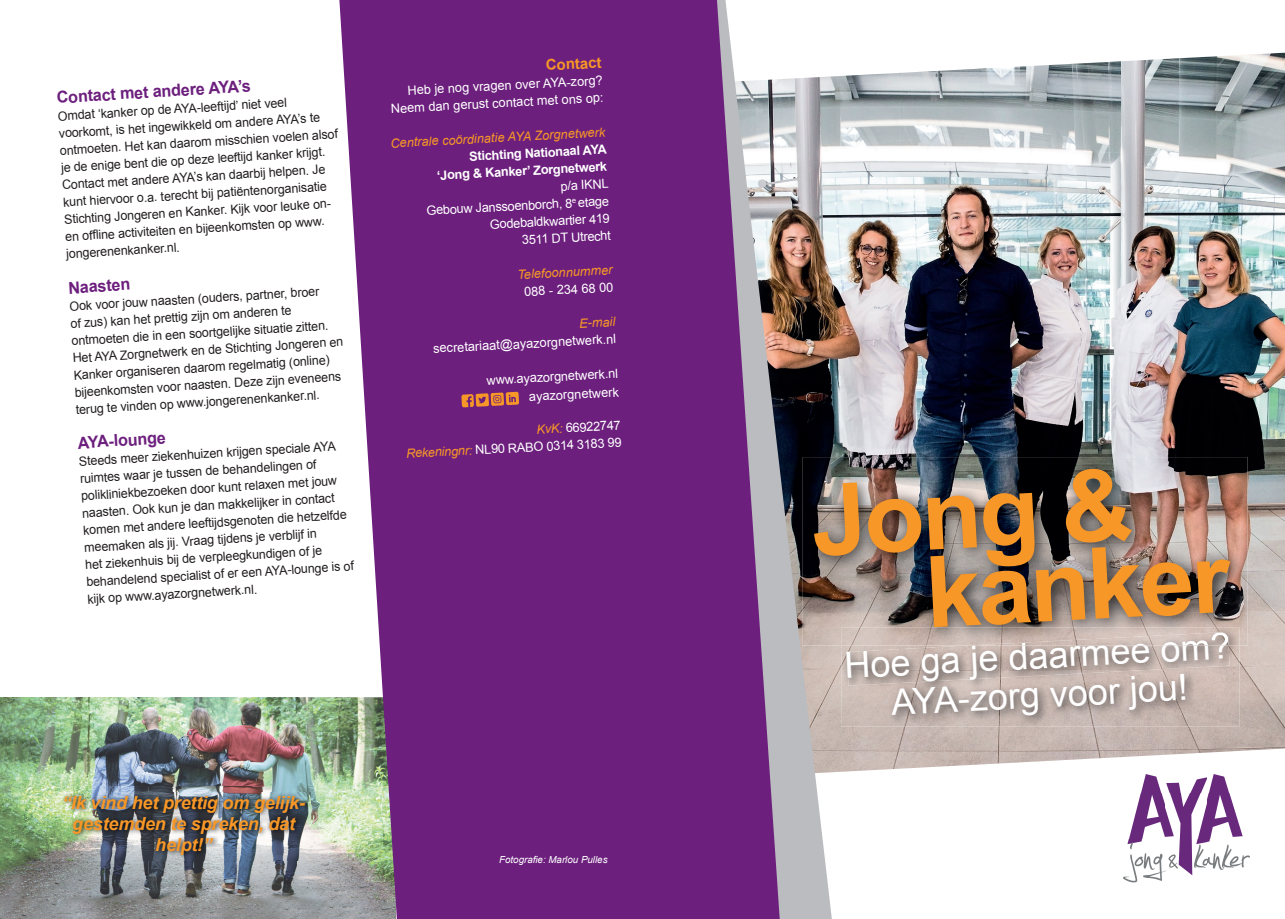
<style>
.page{position:relative;width:1285px;height:919px;background:#fff}
.page>*{position:absolute;margin:0;border:0;box-sizing:border-box;transform-origin:0 0}
.t1{font:700 99px/77.6px "Arial";color:#f79727}
.t2{font:36px/39px "Arial";color:#fff;text-align:center}
.t3{font:italic 700 18px/21px "Arial";letter-spacing:-.01em;color:#f79727;text-align:center}
.t4{font:700 16.5px "Arial";color:#6c1f7d}
.t5{font:700 15px "Arial";color:#f79727}
.t6{font:12.75px/17.2px "Arial";color:#231f20}
.t7{font:12.75px/17.2px "Arial";color:#fff;text-align:right}
.t8{font:italic 12.75px "Arial";color:#f79727}
.t9{font:700 12.75px/17.2px "Arial";color:#fff;text-align:right}
.t10{font:italic 9.75px "Arial";color:#fff}
.s1{font-style:italic;color:#f79727}
</style>
<div class="page">
<img style="left:0;top:697px;width:339px;height:221px">
<img style="left:831px;top:53px;width:453px;height:720px">
<img style="left:779px;top:76px;width:52px;height:842px">
<svg style="left:339px;top:0;width:440px;height:918px;background:#793888"></svg>
<img style="left:61px;top:792px;width:250px;height:68px">
<img style="left:841px;top:645px;width:397px;height:81px">
<img style="left:846px;top:645px;width:383px;height:40px">
<img style="left:1123px;top:774px;width:126px;height:109px">
<img style="left:802px;top:457px;width:445px;height:188px">
<img style="left:968px;top:632px;width:260px;height:13px">
<svg style="left:461px;top:392px;width:58px;height:15px"></svg>
<p class="t4" style="left:56px;top:86px;width:196px;rotate:-3deg">Contact met andere AYA’s</p>
<p class="t6" style="left:57px;top:106px;width:280px;rotate:-3deg">Omdat ‘kanker op de AYA-leeftijd’ niet veel voorkomt, is het ingewikkeld om andere AYA’s te ontmoeten. Het kan daarom misschien voelen alsof je de enige bent die op deze leeftijd kanker krijgt.<br>Contact met andere AYA’s kan daarbij helpen. Je kunt hiervoor o.a. terecht bij patiëntenorganisatie Stichting Jongeren en Kanker. Kijk voor leuke on&shy;en offline activiteiten en bijeenkomsten op www. jongerenenkanker.nl.</p>
<p class="t4" style="left:68px;top:276px;width:63px;rotate:-3deg">Naasten</p>
<p class="t6" style="left:69px;top:297px;width:273px;rotate:-3deg">Ook voor jouw naasten (ouders, partner, broer<br>of zus) kan het prettig zijn om anderen te ontmoeten die in een soortgelijke situatie zitten.<br>Het AYA Zorgnetwerk en de Stichting Jongeren en Kanker organiseren daarom regelmatig (online) bijeenkomsten voor naasten. Deze zijn eveneens terug te vinden op www.jongerenenkanker.nl.</p>
<p class="t4" style="left:77px;top:431px;width:90px;rotate:-3deg">AYA-lounge</p>
<p class="t6" style="left:79px;top:452px;width:270px;rotate:-3deg">Steeds meer ziekenhuizen krijgen speciale AYA ruimtes waar je tussen de behandelingen of polikliniekbezoeken door kunt relaxen met jouw naasten. Ook kun je dan makkelijker in contact komen met andere leeftijdsgenoten die hetzelfde meemaken als jij. Vraag tijdens je verblijf in<br>het ziekenhuis bij de verpleegkundigen of je behandelend specialist of er een AYA-lounge is of kijk op www.ayazorgnetwerk.nl.</p>
<p class="t5" style="left:545px;top:55px;width:57px;rotate:-3deg">Contact</p>
<p class="t7" style="left:389px;top:83px;width:214px;rotate:-3deg">Heb je nog vragen over AYA-zorg?<br>Neem dan gerust contact met ons op:</p>
<p class="t8" style="left:390px;top:135px;width:216px;rotate:-3deg">Centrale coördinatie AYA Zorgnetwerk</p>
<p class="t9" style="left:435px;top:150px;width:172px;rotate:-3deg">Stichting Nationaal AYA ‘Jong &amp; Kanker’ Zorgnetwerk</p>
<p class="t7" style="left:425px;top:185px;width:185px;rotate:-3deg">p/a IKNL<br>Gebouw Janssoenborch, 8<sup>e</sup> etage<br>Godebaldkwartier 419<br>3511 DT Utrecht</p>
<p class="t8" style="left:517px;top:266px;width:97px;rotate:-3deg">Telefoonnummer</p>
<p class="t7" style="left:523px;top:283px;width:91px;rotate:-3deg">088 - 234 68 00</p>
<p class="t8" style="left:578px;top:315px;width:38px;rotate:-3deg">E-mail</p>
<p class="t7" style="left:433px;top:340px;width:185px;rotate:-3deg">secretariaat@ayazorgnetwerk.nl</p>
<p class="t7" style="left:486px;top:371px;width:133px;line-height:18.8px;rotate:-3deg">www.ayazorgnetwerk.nl ayazorgnetwerk</p>
<p class="t7" style="left:405px;top:427px;width:217px;rotate:-3deg"><span class="s1">KvK:</span> 66922747<br><span class="s1">Rekeningnr:</span> NL90 RABO 0314 3183 99</p>
<h3 class="t3" style="left:62px;top:792px;width:244px">“Ik vind het prettig om gelijk&shy;gestemden te spreken, dat helpt!”</h3>
<p class="t10" style="left:499px;top:853px;width:110px">Fotografie: Marlou Pulles</p>
<h1 class="t1" style="left:919px;top:480px;width:306px;text-indent:-110px;rotate:-3deg">Jong &amp; kanker</h1>
<h2 class="t2" style="left:843px;top:646px;width:388px;rotate:-3deg">Hoe ga je daarmee om?<br>AYA-zorg voor jou!</h2>
</div>
